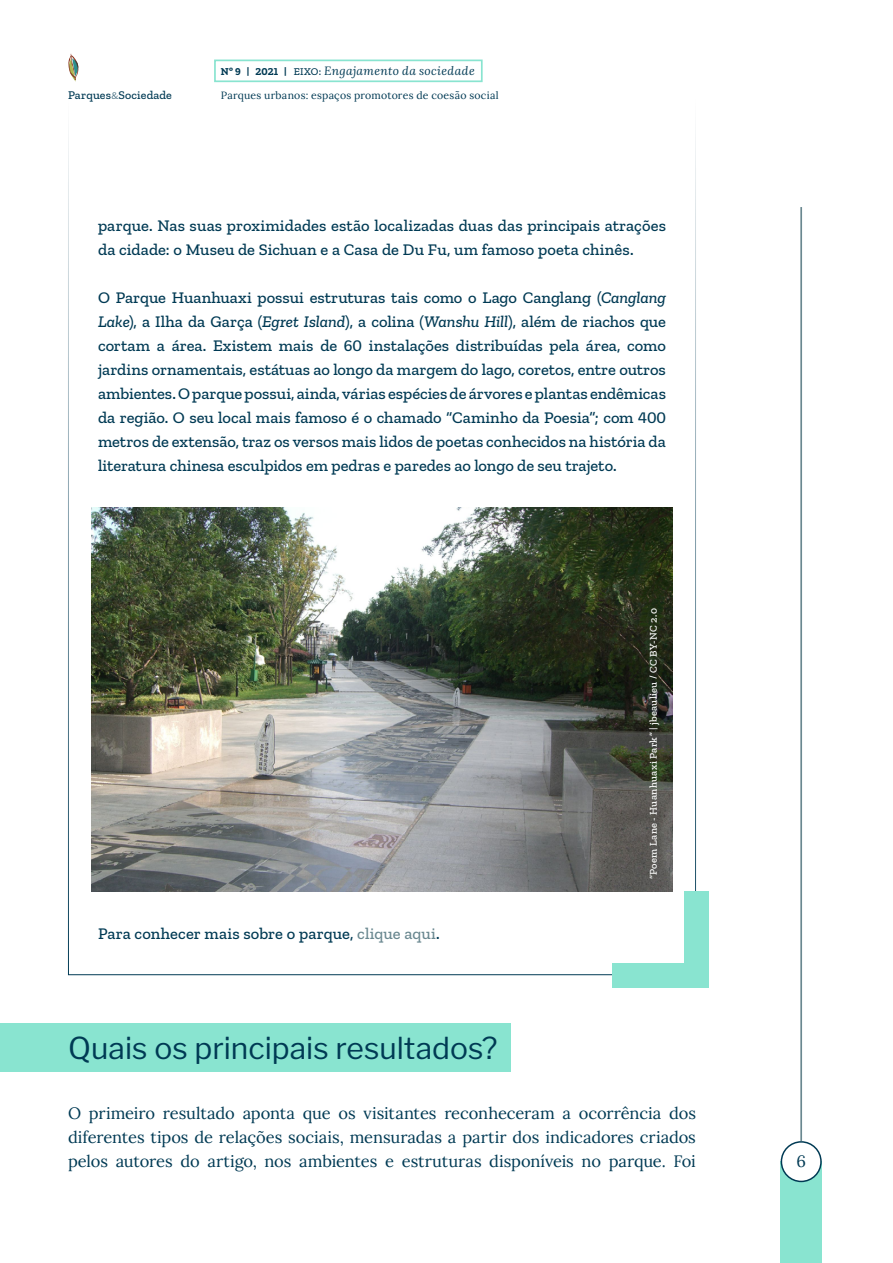
<style>
.page{position:relative;width:893px;height:1263px;background:#fff}
.page>*{position:absolute;margin:0;border:0;box-sizing:border-box;transform-origin:0 0}
.t1{font:30px "Libre Franklin";color:#003a54}
.t2{font:500 16.5px/24px "Zilla Slab";letter-spacing:.005em;color:#003a54}
.t3{font:16.5px/24px "Lora";letter-spacing:-.005em;color:#003a54;text-align:justify}
.t4{font:italic 12px "Lora";letter-spacing:.025em;color:#003a54}
.t5{font:500 12px "Zilla Slab";letter-spacing:.01em;color:#003a54}
.t6{font:10.5px "Lora";letter-spacing:.02em;color:#003a54}
.t7{font:500 10.5px "Zilla Slab";letter-spacing:.03em;color:#fff}
.s1{font-family:"Libre Franklin";font-weight:400;font-size:9px;color:#4d7587}
.s2{font-family:"Zilla Slab";font-weight:700;font-style:normal;font-size:10.5px}
.s3{font-family:"Zilla Slab";font-weight:500;font-style:normal;font-size:10.5px}
.s4{font-style:italic}
.s5{color:#6a8890}
</style>
<div class="page">
<div style="left:781px;top:1162px;width:41px;height:101px;background:#89e4d0"></div>
<div style="left:781px;top:1142px;width:40px;height:39px;background:#fff;border-radius:50%"></div>
<div style="left:781px;top:1141px;width:41px;height:41px;border:2px solid #003a54;border-radius:50%"></div>
<hr style="left:800px;top:207px;width:2px;height:934px;background:#6a8890">
<svg style="left:68px;top:53px;width:11px;height:29px"></svg>
<div style="left:214px;top:60px;width:269px;height:22px;border:2px solid #89e4d0"></div>
<div style="left:0;top:1023px;width:511px;height:48px;background:#89e4d0"></div>
<div style="left:612px;top:963px;width:84px;height:24px;background:#89e4d0"></div>
<div style="left:684px;top:891px;width:24px;height:96px;background:#89e4d0"></div>
<img style="left:92px;top:507px;width:580px;height:384px">
<p class="t5" style="left:68px;top:88px;width:105px">Parques<span class="s1">&amp;</span>Sociedade</p>
<p class="t4" style="left:221px;top:62px;width:256px"><span class="s2">Nº 9 | 2021 |</span> <span class="s3">EIXO:</span> Engajamento da sociedade</p>
<p class="t6" style="left:221px;top:87px;width:279px">Parques urbanos: espaços promotores de coesão social</p>
<p class="t2" style="left:98px;top:214px;width:569px">parque. Nas suas proximidades estão localizadas duas das principais atrações da cidade: o Museu de Sichuan e a Casa de Du Fu, um famoso poeta chinês.</p>
<p class="t2" style="left:98px;top:286px;width:569px;text-align:justify">O Parque Huanhuaxi possui estruturas tais como o Lago Canglang (<span class="s4">Canglang Lake</span>), a Ilha da Garça (<span class="s4">Egret Island</span>), a colina (<span class="s4">Wanshu Hill</span>), além de riachos que cortam a área. Existem mais de 60 instalações distribuídas pela área, como jardins ornamentais, estátuas ao longo da margem do lago, coretos, entre outros ambientes. O parque possui, ainda, várias espécies de árvores e plantas endêmicas da região. O seu local mais famoso é o chamado “Caminho da Poesia”; com 400 metros de extensão, traz os versos mais lidos de poetas conhecidos na história da literatura chinesa esculpidos em pedras e paredes ao longo de seu trajeto.</p>
<p class="t2" style="left:98px;top:922px;width:343px">Para conhecer mais sobre o parque, <span class="s5">clique aqui</span>.</p>
<h1 class="t1" style="left:68px;top:1025px;width:431px">Quais os principais resultados?</h1>
<p class="t7" style="left:647px;top:879px;width:272px;rotate:-90deg">“Poem Lane - Huanhuaxi Park” | jbeaulieu / CC BY-NC 2.0</p>
<p class="t3" style="left:68px;top:1100px;width:629px">O primeiro resultado aponta que os visitantes reconheceram a ocorrência dos diferentes tipos de relações sociais, mensuradas a partir dos indicadores criados pelos autores do artigo, nos ambientes e estruturas disponíveis no parque. Foi</p>
<p class="t3" style="left:796px;top:1148px;width:11px">6</p>
</div>
